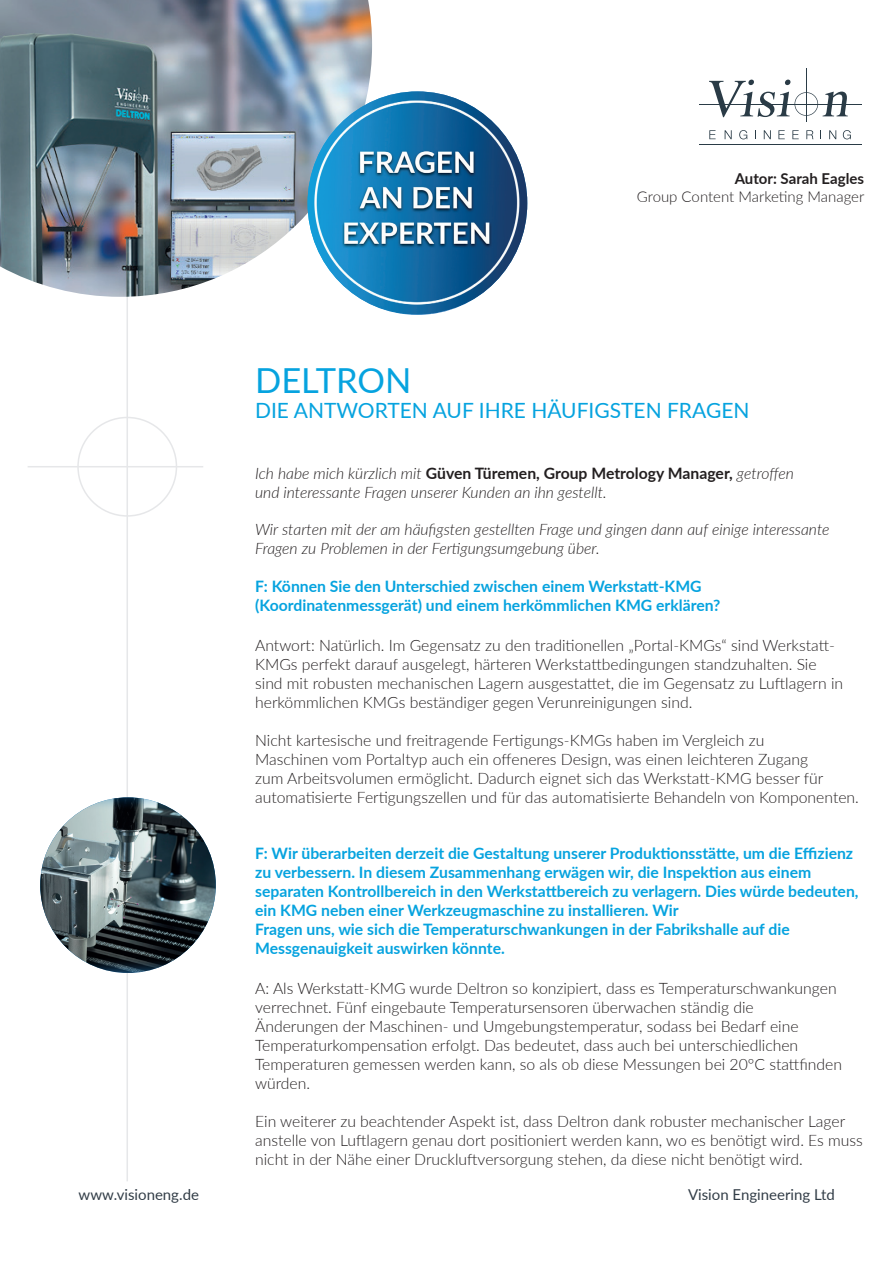
<style>
.page{position:relative;width:893px;height:1263px;background:#fff}
.page>*{position:absolute;margin:0;border:0;box-sizing:border-box;transform-origin:0 0}
.t1{font:34.5px "Lato";color:#06a3df}
.t2{font:21px "Lato";color:#06a3df}
.t3{font:300 15.75px/18.9px "Lato";color:#231f20}
.t4{font:700 15.75px/18.9px "Lato";color:#06a3df}
.t5{font:italic 300 15.75px/18.9px "Lato";color:#231f20}
.t6{font:15px "Lato";color:#323d47}
.t7{font:300 15px "Lato";color:#231f20}
.t8{font:700 15px "Lato";color:#231f20}
.s1{font-weight:700;font-style:normal}
</style>
<div class="page">
<hr style="left:126px;top:136px;width:2px;height:1045px;background:#e6e7e9">
<div style="left:77px;top:417px;width:100px;height:100px;border:2px solid #e6e7e9;border-radius:50%"></div>
<hr style="left:28px;top:466px;width:175px;height:1px;background:#e6e7e9">
<svg style="left:709px;top:130px;width:7px;height:9px"></svg>
<svg style="left:725px;top:130px;width:7px;height:9px"></svg>
<svg style="left:739px;top:130px;width:8px;height:9px"></svg>
<svg style="left:764px;top:130px;width:7px;height:9px"></svg>
<svg style="left:778px;top:130px;width:7px;height:9px"></svg>
<svg style="left:792px;top:130px;width:7px;height:9px"></svg>
<svg style="left:806px;top:130px;width:7px;height:9px"></svg>
<svg style="left:829px;top:130px;width:7px;height:9px"></svg>
<svg style="left:843px;top:130px;width:8px;height:9px"></svg>
<hr style="left:699px;top:145px;width:162px;height:1px;background:#2a3b46">
<hr style="left:699px;top:104px;width:162px;height:1px;background:#2a3b46">
<svg style="left:709px;top:80px;width:139px;height:37px"></svg>
<hr style="left:806px;top:69px;width:1px;height:53px;background:#2a3b46">
<img style="left:0;top:0;width:372px;height:297px">
<img style="left:308px;top:91px;width:219px;height:224px">
<img style="left:40px;top:797px;width:176px;height:176px">
<p class="t8" style="left:735px;top:168px;width:131px">Autor: Sarah Eagles</p>
<p class="t7" style="left:637px;top:186px;width:229px">Group Content Marketing Manager</p>
<h1 class="t1" style="left:255px;top:355px;width:158px">DELTRON</h1>
<h2 class="t2" style="left:255px;top:395px;width:496px">DIE ANTWORTEN AUF IHRE HÄUFIGSTEN FRAGEN</h2>
<p class="t5" style="left:255px;top:463px;width:540px">Ich habe mich kürzlich mit <span class="s1">Güven Türemen, Group Metrology Manager,</span> getroffen und interessante Fragen unserer Kunden an ihn gestellt.</p>
<p class="t5" style="left:255px;top:520px;width:576px">Wir starten mit der am häufigsten gestellten Frage und gingen dann auf einige interessante<br>Fragen zu Problemen in der Fertigungsumgebung über.</p>
<p class="t4" style="left:255px;top:576px;width:467px">F: Können Sie den Unterschied zwischen einem Werkstatt-KMG (Koordinatenmessgerät) und einem herkömmlichen KMG erklären?</p>
<p class="t3" style="left:255px;top:636px;width:589px">Antwort: Natürlich. Im Gegensatz zu den traditionellen „Portal-KMGs“ sind Werkstatt-KMGs perfekt darauf ausgelegt, härteren Werkstattbedingungen standzuhalten. Sie sind mit robusten mechanischen Lagern ausgestattet, die im Gegensatz zu Luftlagern in herkömmlichen KMGs beständiger gegen Verunreinigungen sind.</p>
<p class="t3" style="left:255px;top:730px;width:605px">Nicht kartesische und freitragende Fertigungs-KMGs haben im Vergleich zu<br>Maschinen vom Portaltyp auch ein offeneres Design, was einen leichteren Zugang<br>zum Arbeitsvolumen ermöglicht. Dadurch eignet sich das Werkstatt-KMG besser für automatisierte Fertigungszellen und für das automatisierte Behandeln von Komponenten.</p>
<p class="t4" style="left:255px;top:843px;width:605px">F: Wir überarbeiten derzeit die Gestaltung unserer Produktionsstätte, um die Effizienz zu verbessern. In diesem Zusammenhang erwägen wir, die Inspektion aus einem separaten Kontrollbereich in den Werkstattbereich zu verlagern. Dies würde bedeuten, ein KMG neben einer Werkzeugmaschine zu installieren. Wir<br>Fragen uns, wie sich die Temperaturschwankungen in der Fabrikshalle auf die Messgenauigkeit auswirken könnte.</p>
<p class="t3" style="left:255px;top:979px;width:588px">A: Als Werkstatt-KMG wurde Deltron so konzipiert, dass es Temperaturschwankungen verrechnet. Fünf eingebaute Temperatursensoren überwachen ständig die<br>Änderungen der Maschinen- und Umgebungstemperatur, sodass bei Bedarf eine Temperaturkompensation erfolgt. Das bedeutet, dass auch bei unterschiedlichen Temperaturen gemessen werden kann, so als ob diese Messungen bei 20°C stattfinden würden.</p>
<p class="t3" style="left:255px;top:1111px;width:609px">Ein weiterer zu beachtender Aspekt ist, dass Deltron dank robuster mechanischer Lager anstelle von Luftlagern genau dort positioniert werden kann, wo es benötigt wird. Es muss nicht in der Nähe einer Druckluftversorgung stehen, da diese nicht benötigt wird.</p>
<p class="t6" style="left:79px;top:1183px;width:122px">www.visioneng.de</p>
<p class="t6" style="left:688px;top:1183px;width:148px">Vision Engineering Ltd</p>
</div>
